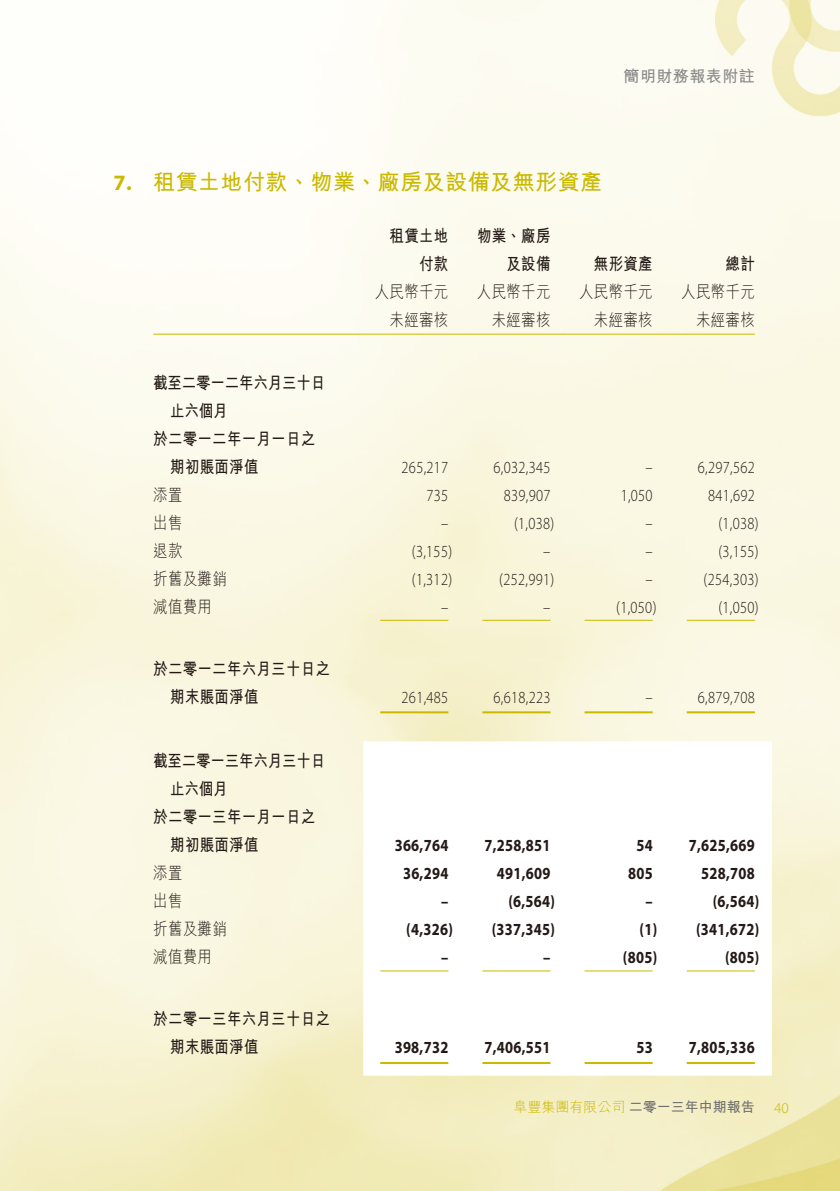
<style>
.page{position:relative;width:840px;height:1191px;background:#fff}
.page>*{position:absolute;margin:0;border:0;box-sizing:border-box;transform-origin:0 0}
.t1{font:22px "M Hei HK Bold E Ten B5 H";letter-spacing:.02em;color:#cab900}
.t2{font:300 17px "Myriad Pro";letter-spacing:.02em;color:#231916;scale:.85 1}
.t3{font:700 17px "Myriad Pro";letter-spacing:.02em;color:#231916;scale:.85 1}
.t4{font:17px/28px "M Hei HK Bold E Ten B5 H";letter-spacing:.02em;color:#231916;text-align:right;scale:.85 1}
.t5{font:17px "M Hei HK Light E Ten B5 H";letter-spacing:.02em;color:#231916;scale:.85 1}
.t6{font:17px "M Hei HK Bold E Ten B5 H";letter-spacing:-.01em;color:#231916;scale:.85 1}
.t7{font:16px "M Hei HK Bold E Ten B5 H";letter-spacing:.03em;color:#898989}
.t8{font:300 15px "Myriad Pro";color:#cab900}
.t9{font:14px "M Hei HK Bold E Ten B5 H";color:#717171}
.s1{font-family:"Myriad Pro";font-weight:700}
.s2{font-family:"M Hei HK Light E Ten B5 H";color:#cab900}
</style>
<div class="page">
<img style="left:0;top:0;width:839px;height:1191px">
<img style="left:523px;top:1077px;width:316px;height:114px">
<img style="left:715px;top:0;width:124px;height:147px">
<svg style="left:363px;top:741px;width:408px;height:334px"></svg>
<hr style="left:153px;top:334px;width:210px;height:1px;background:#cab900">
<hr style="left:363px;top:334px;width:102px;height:1px;background:#cab900">
<hr style="left:465px;top:334px;width:102px;height:1px;background:#cab900">
<hr style="left:567px;top:334px;width:102px;height:1px;background:#cab900">
<hr style="left:669px;top:334px;width:85px;height:1px;background:#cab900">
<hr style="left:380px;top:620px;width:68px;height:1px;background:#cab900">
<hr style="left:482px;top:620px;width:68px;height:1px;background:#cab900">
<hr style="left:584px;top:620px;width:68px;height:1px;background:#cab900">
<hr style="left:686px;top:620px;width:68px;height:1px;background:#cab900">
<hr style="left:380px;top:711px;width:68px;height:2px;background:#cab900">
<hr style="left:482px;top:711px;width:68px;height:2px;background:#cab900">
<hr style="left:584px;top:711px;width:68px;height:2px;background:#cab900">
<hr style="left:686px;top:711px;width:68px;height:2px;background:#cab900">
<hr style="left:380px;top:970px;width:68px;height:1px;background:#cab900">
<hr style="left:482px;top:970px;width:68px;height:1px;background:#cab900">
<hr style="left:584px;top:970px;width:68px;height:1px;background:#cab900">
<hr style="left:686px;top:970px;width:68px;height:1px;background:#cab900">
<hr style="left:380px;top:1062px;width:68px;height:2px;background:#cab900">
<hr style="left:482px;top:1062px;width:68px;height:2px;background:#cab900">
<hr style="left:584px;top:1062px;width:68px;height:2px;background:#cab900">
<hr style="left:686px;top:1062px;width:68px;height:2px;background:#cab900">
<p class="t7" style="left:623px;top:70px;width:133px">簡明財務報表附註</p>
<p class="t1" style="left:113px;top:173px;width:490px"><span class="s1">7.</span> 租賃土地付款、物業、廠房及設備及無形資產</p>
<p class="t4" style="left:389px;top:224px;width:71px">租賃土地付款</p>
<p class="t4" style="left:477px;top:224px;width:88px">物業、廠房及設備</p>
<p class="t4" style="left:593px;top:252px;width:71px">無形資產</p>
<p class="t4" style="left:725px;top:252px;width:36px">總計</p>
<p class="t5" style="left:374px;top:286px;width:88px">人民幣千元</p>
<p class="t5" style="left:476px;top:286px;width:88px">人民幣千元</p>
<p class="t5" style="left:578px;top:286px;width:88px">人民幣千元</p>
<p class="t5" style="left:680px;top:286px;width:88px">人民幣千元</p>
<p class="t5" style="left:389px;top:314px;width:71px">未經審核</p>
<p class="t5" style="left:491px;top:314px;width:71px">未經審核</p>
<p class="t5" style="left:593px;top:314px;width:71px">未經審核</p>
<p class="t5" style="left:695px;top:314px;width:71px">未經審核</p>
<p class="t6" style="left:153px;top:376px;width:204px">截至二零一二年六月三十日</p>
<p class="t4" style="left:170px;top:398px;width:69px">止六個月</p>
<p class="t4" style="left:153px;top:426px;width:192px">於二零一二年一月一日之</p>
<p class="t4" style="left:170px;top:454px;width:105px">期初賬面淨值</p>
<p class="t2" style="left:401px;top:460px;width:56px">265,217</p>
<p class="t2" style="left:493px;top:460px;width:68px">6,032,345</p>
<p class="t2" style="left:645px;top:460px;width:10px">–</p>
<p class="t2" style="left:697px;top:460px;width:68px">6,297,562</p>
<p class="t5" style="left:153px;top:488px;width:36px">添置</p>
<p class="t2" style="left:426px;top:488px;width:27px">735</p>
<p class="t2" style="left:503px;top:488px;width:56px">839,907</p>
<p class="t2" style="left:620px;top:488px;width:39px">1,050</p>
<p class="t2" style="left:707px;top:488px;width:56px">841,692</p>
<p class="t5" style="left:153px;top:516px;width:36px">出售</p>
<p class="t2" style="left:441px;top:516px;width:10px">–</p>
<p class="t2" style="left:513px;top:516px;width:49px">(1,038)</p>
<p class="t2" style="left:645px;top:516px;width:10px">–</p>
<p class="t2" style="left:718px;top:516px;width:49px">(1,038)</p>
<p class="t5" style="left:153px;top:544px;width:36px">退款</p>
<p class="t2" style="left:411px;top:544px;width:49px">(3,155)</p>
<p class="t2" style="left:543px;top:544px;width:10px">–</p>
<p class="t2" style="left:645px;top:544px;width:10px">–</p>
<p class="t2" style="left:718px;top:544px;width:49px">(3,155)</p>
<p class="t5" style="left:153px;top:572px;width:88px">折舊及攤銷</p>
<p class="t2" style="left:411px;top:572px;width:49px">(1,312)</p>
<p class="t2" style="left:499px;top:572px;width:66px">(252,991)</p>
<p class="t2" style="left:645px;top:572px;width:10px">–</p>
<p class="t2" style="left:703px;top:572px;width:66px">(254,303)</p>
<p class="t5" style="left:153px;top:600px;width:71px">減值費用</p>
<p class="t2" style="left:441px;top:600px;width:10px">–</p>
<p class="t2" style="left:543px;top:600px;width:10px">–</p>
<p class="t2" style="left:616px;top:600px;width:49px">(1,050)</p>
<p class="t2" style="left:718px;top:600px;width:49px">(1,050)</p>
<p class="t4" style="left:170px;top:656px;width:189px;text-align:left;text-indent:-17px">於二零一二年六月三十日之期末賬面淨值</p>
<p class="t2" style="left:401px;top:690px;width:56px">261,485</p>
<p class="t2" style="left:493px;top:690px;width:68px">6,618,223</p>
<p class="t2" style="left:645px;top:690px;width:10px">–</p>
<p class="t2" style="left:697px;top:690px;width:68px">6,879,708</p>
<p class="t6" style="left:153px;top:754px;width:204px">截至二零一三年六月三十日</p>
<p class="t4" style="left:170px;top:777px;width:69px">止六個月</p>
<p class="t4" style="left:153px;top:805px;width:192px">於二零一三年一月一日之</p>
<p class="t4" style="left:170px;top:833px;width:105px">期初賬面淨值</p>
<p class="t3" style="left:394px;top:839px;width:65px">366,764</p>
<p class="t3" style="left:484px;top:839px;width:79px">7,258,851</p>
<p class="t3" style="left:636px;top:839px;width:21px">54</p>
<p class="t3" style="left:688px;top:839px;width:79px">7,625,669</p>
<p class="t5" style="left:153px;top:866px;width:36px">添置</p>
<p class="t3" style="left:403px;top:867px;width:55px">36,294</p>
<p class="t3" style="left:496px;top:867px;width:65px">491,609</p>
<p class="t3" style="left:627px;top:867px;width:30px">805</p>
<p class="t3" style="left:700px;top:867px;width:65px">528,708</p>
<p class="t5" style="left:153px;top:894px;width:36px">出售</p>
<p class="t3" style="left:441px;top:895px;width:10px">–</p>
<p class="t3" style="left:508px;top:895px;width:56px">(6,564)</p>
<p class="t3" style="left:645px;top:895px;width:10px">–</p>
<p class="t3" style="left:712px;top:895px;width:56px">(6,564)</p>
<p class="t5" style="left:153px;top:922px;width:88px">折舊及攤銷</p>
<p class="t3" style="left:406px;top:923px;width:56px">(4,326)</p>
<p class="t3" style="left:491px;top:923px;width:76px">(337,345)</p>
<p class="t3" style="left:639px;top:923px;width:142px">(1) (341,672)</p>
<p class="t5" style="left:153px;top:950px;width:71px">減值費用</p>
<p class="t3" style="left:441px;top:951px;width:10px">–</p>
<p class="t3" style="left:543px;top:951px;width:10px">–</p>
<p class="t3" style="left:622px;top:951px;width:42px">(805)</p>
<p class="t3" style="left:724px;top:951px;width:42px">(805)</p>
<p class="t4" style="left:170px;top:1007px;width:189px;text-align:left;text-indent:-17px">於二零一三年六月三十日之期末賬面淨值</p>
<p class="t3" style="left:394px;top:1041px;width:65px">398,732</p>
<p class="t3" style="left:484px;top:1041px;width:79px">7,406,551</p>
<p class="t3" style="left:636px;top:1041px;width:21px">53</p>
<p class="t3" style="left:688px;top:1041px;width:79px">7,805,336</p>
<p class="t9" style="left:513px;top:1101px;width:243px"><span class="s2">阜豐集團有限公司</span>二零一三年中期報告</p>
<p class="t8" style="left:773px;top:1102px;width:16px">40</p>
</div>
